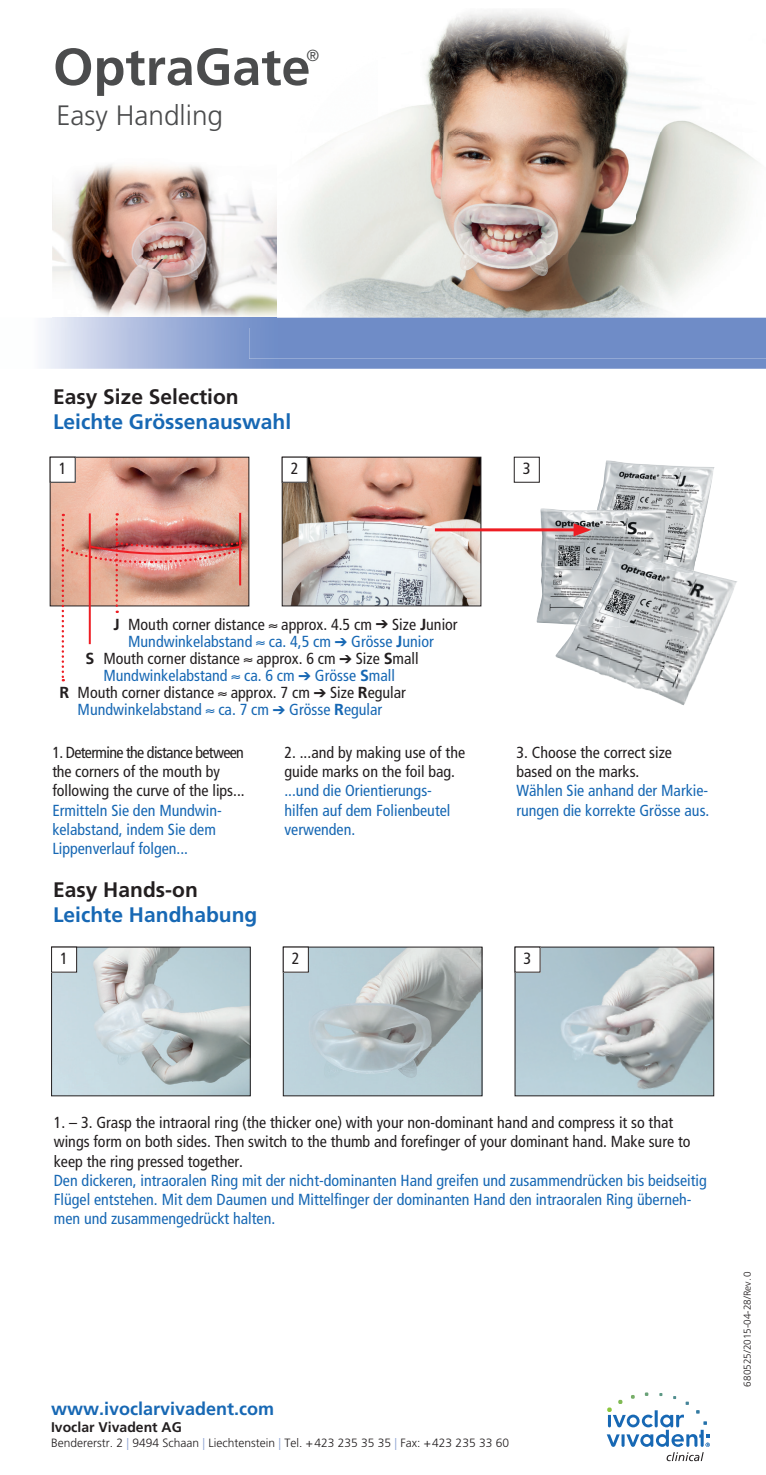
<style>
.page{position:relative;width:766px;height:1475px;background:#fff}
.page>*{position:absolute;margin:0;border:0;box-sizing:border-box;transform-origin:0 0}
.t1{font:700 52px "Frutiger";color:#4b4c4d}
.t2{font:300 28px "Frutiger";color:#4b4c4d}
.t3{font:700 21px "Frutiger";color:#1768b4}
.t4{font:700 21px "Frutiger";color:#231f20}
.t5{font:700 18px "Frutiger";color:#1768b4}
.t6{font:condensed 16.2px "Frutiger";color:#231f20}
.t7{font:condensed 16px/19.2px "Frutiger";color:#1768b4}
.t8{font:condensed 16px/19.2px "Frutiger";color:#231f20}
.t9{font:300 16px "Frutiger";color:#4b4c4d}
.t10{font:700 14px "Frutiger";color:#231f20}
.t11{font:300 12px "Frutiger";color:#231f20}
.t12{font:300 10px "Frutiger";color:#231f20}
.s1{font-weight:700;font-stretch:normal}
.s2{color:#8ca2d2}
</style>
<div class="page">
<img style="left:276px;top:11px;width:481px;height:245px">
<img style="left:276px;top:256px;width:441px;height:61px">
<img style="left:52px;top:164px;width:224px;height:153px">
<svg style="left:606px;top:1392px;width:103px;height:68px"></svg>
<img style="left:53px;top:948px;width:196px;height:146px">
<div style="left:51px;top:946px;width:200px;height:150px;border:1px solid #231f20"></div>
<div style="left:52px;top:946px;width:25px;height:26px;background:#fff"></div>
<div style="left:51px;top:946px;width:26px;height:26px;border:1px solid #231f20"></div>
<img style="left:285px;top:948px;width:195px;height:146px">
<div style="left:283px;top:946px;width:25px;height:26px;background:#fff"></div>
<div style="left:283px;top:946px;width:26px;height:26px;border:1px solid #231f20"></div>
<img style="left:516px;top:948px;width:196px;height:146px">
<div style="left:515px;top:946px;width:25px;height:26px;background:#fff"></div>
<img style="left:52px;top:458px;width:195px;height:146px">
<div style="left:50px;top:457px;width:25px;height:25px;background:#fff"></div>
<img style="left:283px;top:458px;width:196px;height:146px">
<div style="left:281px;top:456px;width:200px;height:150px;border:1px solid #231f20"></div>
<div style="left:282px;top:457px;width:25px;height:25px;background:#fff"></div>
<img style="left:597px;top:460px;width:58px;height:49px">
<img style="left:655px;top:465px;width:59px;height:50px">
<img style="left:665px;top:515px;width:39px;height:55px">
<img style="left:540px;top:508px;width:63px;height:58px">
<img style="left:536px;top:566px;width:40px;height:58px">
<img style="left:582px;top:509px;width:83px;height:53px">
<img style="left:663px;top:574px;width:7px;height:52px">
<img style="left:670px;top:570px;width:67px;height:72px">
<img style="left:555px;top:624px;width:51px;height:52px">
<img style="left:606px;top:626px;width:65px;height:68px">
<img style="left:658px;top:634px;width:53px;height:71px">
<img style="left:663px;top:562px;width:30px;height:12px">
<img style="left:576px;top:561px;width:43px;height:66px">
<img style="left:619px;top:569px;width:44px;height:58px">
<img style="left:603px;top:545px;width:60px;height:24px">
<hr style="left:435px;top:528px;width:144px;height:3px;background:#ee1d23">
<svg style="left:573px;top:523px;width:18px;height:13px"></svg>
<img style="left:62px;top:513px;width:180px;height:168px">
<svg style="left:43px;top:318px;width:722px;height:51px"></svg>
<div style="left:249px;top:317px;width:516px;height:41px;background:#6f8cc7"></div>
<img style="left:52px;top:317px;width:197px;height:10px">
<img style="left:249px;top:317px;width:27px;height:10px">
<h1 class="t1" style="left:53px;top:36px;width:259px">OptraGate</h1>
<p class="t9" style="left:306px;top:46px;width:14px">®</p>
<h2 class="t2" style="left:57px;top:99px;width:168px">Easy Handling</h2>
<h3 class="t4" style="left:53px;top:384px;width:187px">Easy Size Selection</h3>
<h3 class="t3" style="left:53px;top:409px;width:240px">Leichte Grössenauswahl</h3>
<p class="t6" style="left:59px;top:458px;width:9px">1</p>
<p class="t6" style="left:291px;top:458px;width:9px">2</p>
<p class="t6" style="left:522px;top:458px;width:9px">3</p>
<p class="t8" style="left:114px;top:615px;width:345px"><span class="s1">J</span> Mouth corner distance ≈ approx. 4.5 cm ➔ Size <span class="s1">J</span>unior</p>
<p class="t7" style="left:128px;top:632px;width:307px">Mundwinkelabstand ≈ ca. 4,5 cm ➔ Grösse <span class="s1">J</span>unior</p>
<p class="t8" style="left:86px;top:649px;width:334px"><span class="s1">S</span> Mouth corner distance ≈ approx. 6 cm ➔ Size <span class="s1">S</span>mall</p>
<p class="t7" style="left:103px;top:666px;width:293px">Mundwinkelabstand ≈ ca. 6 cm ➔ Grösse <span class="s1">S</span>mall</p>
<p class="t8" style="left:60px;top:683px;width:348px"><span class="s1">R</span> Mouth corner distance ≈ approx. 7 cm ➔ Size <span class="s1">R</span>egular</p>
<p class="t7" style="left:78px;top:700px;width:306px">Mundwinkelabstand ≈ ca. 7 cm ➔ Grösse <span class="s1">R</span>egular</p>
<p class="t8" style="left:284px;top:742px;width:182px">2. ...and by making use of the guide marks on the foil bag.</p>
<p class="t7" style="left:284px;top:781px;width:167px">...und die Orientierungs&shy;hilfen auf dem Folienbeutel verwenden.</p>
<p class="t8" style="left:52px;top:742px;width:194px">1. Determine the distance between the corners of the mouth by following the curve of the lips...</p>
<p class="t7" style="left:52px;top:800px;width:171px">Ermitteln Sie den Mundwin&shy;kelabstand, indem Sie dem<br>Lippenverlauf folgen...</p>
<p class="t8" style="left:516px;top:742px;width:157px">3. Choose the correct size based on the marks.</p>
<p class="t7" style="left:516px;top:781px;width:194px">Wählen Sie anhand der Markie&shy;rungen die korrekte Grösse aus.</p>
<h3 class="t4" style="left:53px;top:877px;width:146px">Easy Hands-on</h3>
<h3 class="t3" style="left:53px;top:902px;width:206px">Leichte Handhabung</h3>
<p class="t6" style="left:60px;top:948px;width:9px">1</p>
<p class="t6" style="left:292px;top:948px;width:9px">2</p>
<p class="t6" style="left:523px;top:948px;width:9px">3</p>
<p class="t8" style="left:54px;top:1112px;width:638px">1. – 3. Grasp the intraoral ring (the thicker one) with your non-dominant hand and compress it so that wings form on both sides. Then switch to the thumb and forefinger of your dominant hand. Make sure to keep the ring pressed together.</p>
<p class="t7" style="left:54px;top:1170px;width:654px">Den dickeren, intraoralen Ring mit der nicht-dominanten Hand greifen und zusammendrücken bis beidseitig<br>Flügel entstehen. Mit dem Daumen und Mittelfinger der dominanten Hand den intraoralen Ring überneh&shy;men und zusammengedrückt halten.</p>
<p class="t5" style="left:51px;top:1398px;width:225px">www.ivoclarvivadent.com</p>
<p class="t10" style="left:51px;top:1418px;width:132px">Ivoclar Vivadent AG</p>
<p class="t11" style="left:51px;top:1435px;width:459px">Bendererstr. 2 <span class="s2">|</span> 9494 Schaan <span class="s2">|</span> Liechtenstein <span class="s2">|</span> Tel. +423 235 35 35 <span class="s2">|</span> Fax: +423 235 33 60</p>
<p class="t12" style="left:741px;top:1386px;width:116px;rotate:-90deg">680525/2015-04-28/Rev. 0</p>
</div>
